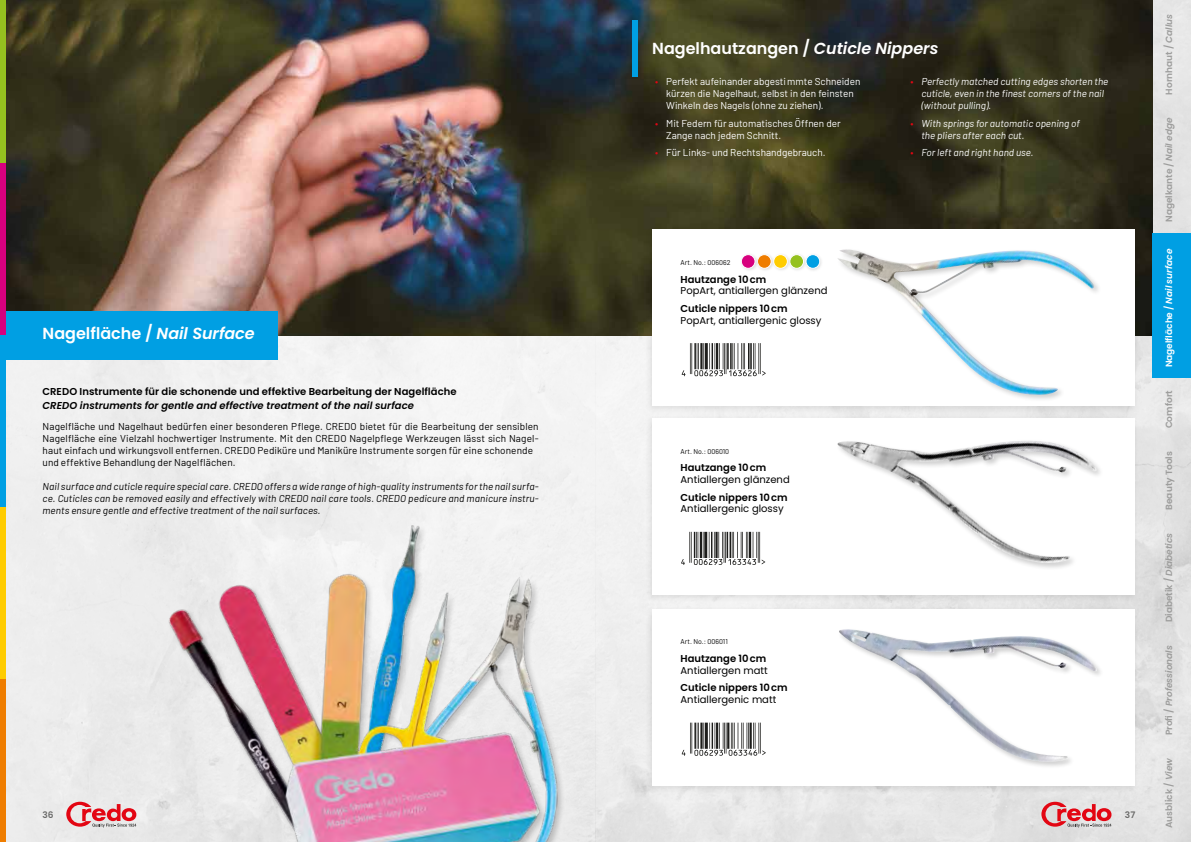
<style>
.page{position:relative;width:1191px;height:842px;background:#fff}
.page>*{position:absolute;margin:0;border:0;box-sizing:border-box;transform-origin:0 0}
.t1{font:600 16px "Poppins";color:#fff}
.t2{font:10px/12px "Barlow";letter-spacing:.01em;color:#000}
.t3{font:italic 10px/12px "Barlow";letter-spacing:.01em;color:#000;text-align:justify}
.t4{font:10px/12px "Barlow";color:#fff}
.t5{font:italic 10px/12px "Barlow";color:#fff}
.t6{font:600 10px "Poppins";color:#000}
.t7{font:10px "Poppins";color:#000}
.t8{font:italic 600 10px "Poppins";letter-spacing:.005em;color:#000}
.t9{font:600 9px "Poppins";color:#9d9d9c}
.t10{font:600 9px "Poppins";color:#fff}
.t11{font:italic 600 9px "Poppins";color:#9d9d9c}
.t12{font:600 9px "Poppins";color:#6b6b6a}
.t13{font:7px "Barlow";color:#000}
.s1{font-style:italic}
.s2{color:#e30613}
.s3{font-style:normal;color:#e30613}
.s4{font-style:normal}
</style>
<div class="page">
<img style="left:6px;top:0;width:1185px;height:842px">
<img style="left:6px;top:0;width:1146px;height:335px">
<div style="left:645px;top:226px;width:494px;height:188px;background:#000;opacity:.09"></div>
<div style="left:652px;top:229px;width:482px;height:177px;background:#fff"></div>
<div style="left:645px;top:414px;width:494px;height:189px;background:#000;opacity:.09"></div>
<div style="left:652px;top:418px;width:482px;height:176px;background:#fff"></div>
<div style="left:645px;top:605px;width:494px;height:189px;background:#000;opacity:.09"></div>
<div style="left:652px;top:609px;width:482px;height:176px;background:#fff"></div>
<svg style="left:1041px;top:802px;width:70px;height:25px;background:#dc8d92"></svg>
<svg style="left:66px;top:802px;width:70px;height:25px;background:#e19296"></svg>
<div style="left:632px;top:20px;width:6px;height:56px;background:#009fe3"></div>
<svg style="left:682px;top:723px;width:84px;height:33px"></svg>
<svg style="left:681px;top:532px;width:84px;height:33px"></svg>
<svg style="left:682px;top:343px;width:84px;height:33px"></svg>
<div style="left:755px;top:252px;width:20px;height:20px;background:#000;opacity:.15"></div>
<div style="left:757px;top:255px;width:14px;height:13px;background:#ef7d00;border-radius:50%"></div>
<div style="left:757px;top:254px;width:14px;height:15px;border:1px solid #fff;border-radius:50%"></div>
<div style="left:739px;top:252px;width:20px;height:20px;background:#000;opacity:.15"></div>
<div style="left:741px;top:255px;width:14px;height:13px;background:#d7007e;border-radius:50%"></div>
<div style="left:741px;top:254px;width:14px;height:15px;border:1px solid #fff;border-radius:50%"></div>
<div style="left:787px;top:252px;width:20px;height:20px;background:#000;opacity:.15"></div>
<div style="left:790px;top:255px;width:13px;height:13px;background:#95c11f;border-radius:50%"></div>
<div style="left:789px;top:254px;width:14px;height:15px;border:1px solid #fff;border-radius:50%"></div>
<div style="left:771px;top:252px;width:20px;height:20px;background:#000;opacity:.15"></div>
<div style="left:773px;top:255px;width:14px;height:13px;background:#fc0;border-radius:50%"></div>
<div style="left:773px;top:254px;width:14px;height:15px;border:1px solid #fff;border-radius:50%"></div>
<div style="left:804px;top:252px;width:19px;height:20px;background:#000;opacity:.15"></div>
<div style="left:806px;top:255px;width:13px;height:13px;background:#009fe3;border-radius:50%"></div>
<div style="left:805px;top:254px;width:15px;height:15px;border:1px solid #fff;border-radius:50%"></div>
<div style="left:0;top:311px;width:278px;height:48px;background:#009fe3"></div>
<div style="left:0;top:0;width:6px;height:163px;background:#95c11f"></div>
<div style="left:0;top:335px;width:6px;height:172px;background:#009fe3"></div>
<div style="left:0;top:507px;width:6px;height:172px;background:#fc0"></div>
<div style="left:0;top:679px;width:6px;height:163px;background:#ef7d00"></div>
<div style="left:0;top:163px;width:6px;height:172px;background:#d7007e"></div>
<img style="left:838px;top:249px;width:257px;height:147px">
<img style="left:837px;top:441px;width:261px;height:127px">
<img style="left:839px;top:629px;width:259px;height:134px">
<img style="left:155px;top:486px;width:431px;height:356px">
<div style="left:1152px;top:233px;width:39px;height:144px;background:#009fe3"></div>
<h1 class="t1" style="left:43px;top:324px;width:214px">Nagelfläche / <span class="s1">Nail Surface</span></h1>
<p class="t6" style="left:43px;top:385px;width:416px">CREDO Instrumente für die schonende und effektive Bearbeitung der Nagelfläche</p>
<p class="t8" style="left:43px;top:400px;width:373px">CREDO instruments for gentle and effective treatment of the nail surface</p>
<p class="t2" style="left:43px;top:419px;width:498px">Nagelfläche und Nagelhaut bedürfen einer besonderen Pflege. CREDO bietet für die Bearbeitung der sensiblen Nagelfläche eine Vielzahl hochwertiger Instrumente. Mit den CREDO Nagelpflege Werkzeugen lässt sich Nagel&shy;haut einfach und wirkungsvoll entfernen. CREDO Pediküre und Maniküre Instrumente sorgen für eine schonende und effektive Behandlung der Nagelflächen.</p>
<p class="t3" style="left:43px;top:479px;width:498px">Nail surface and cuticle require special care. CREDO offers a wide range of high-quality instruments for the nail surfa&shy;ce. Cuticles can be removed easily and effectively with CREDO nail care tools. CREDO pedicure and manicure instru&shy;ments ensure gentle and effective treatment of the nail surfaces.</p>
<h1 class="t1" style="left:652px;top:39px;width:288px">Nagelhautzangen / <span class="s1">Cuticle Nippers</span></h1>
<p class="t4" style="left:666px;top:75px;width:196px;text-indent:-11px"><span class="s2">•</span> Perfekt aufeinander abgestimmte Schneiden kürzen die Nagelhaut, selbst in den feinsten<br>Winkeln des Nagels (ohne zu ziehen).</p>
<p class="t4" style="left:666px;top:116px;width:176px;text-indent:-11px"><span class="s2">•</span> Mit Federn für automatisches Öffnen der<br>Zange nach jedem Schnitt.</p>
<p class="t4" style="left:655px;top:146px;width:172px"><span class="s2">•</span> Für Links- und Rechtshandgebrauch.</p>
<p class="t5" style="left:921px;top:75px;width:188px;text-indent:-11px"><span class="s3">•</span> Perfectly matched cutting edges shorten the cuticle, even in the finest corners of the nail (without pulling).</p>
<p class="t5" style="left:921px;top:116px;width:160px;text-indent:-11px"><span class="s3">•</span> With springs for automatic opening of the pliers after each cut.</p>
<p class="t5" style="left:910px;top:146px;width:125px"><span class="s3">•</span> For left and right hand use.</p>
<p class="t13" style="left:680px;top:257px;width:51px">Art. No.: 006062</p>
<p class="t6" style="left:680px;top:273px;width:87px">Hautzange 10cm</p>
<p class="t7" style="left:680px;top:285px;width:148px">PopArt, antiallergen glänzend</p>
<p class="t6" style="left:680px;top:303px;width:109px">Cuticle nippers 10cm</p>
<p class="t7" style="left:680px;top:314px;width:142px">PopArt, antiallergenic glossy</p>
<p class="t13" style="left:680px;top:446px;width:50px">Art. No.: 006010</p>
<p class="t6" style="left:680px;top:462px;width:87px">Hautzange 10cm</p>
<p class="t7" style="left:680px;top:474px;width:111px">Antiallergen glänzend</p>
<p class="t6" style="left:680px;top:491px;width:109px">Cuticle nippers 10cm</p>
<p class="t7" style="left:680px;top:503px;width:105px">Antiallergenic glossy</p>
<p class="t13" style="left:680px;top:637px;width:49px">Art. No.: 006011</p>
<p class="t6" style="left:680px;top:653px;width:87px">Hautzange 10cm</p>
<p class="t7" style="left:680px;top:664px;width:89px">Antiallergen matt</p>
<p class="t6" style="left:680px;top:682px;width:109px">Cuticle nippers 10cm</p>
<p class="t7" style="left:680px;top:694px;width:97px">Antiallergenic matt</p>
<p class="t12" style="left:43px;top:809px;width:13px">36</p>
<p class="t12" style="left:1125px;top:810px;width:12px">37</p>
<p class="t9" style="left:1163px;top:95px;width:82px;rotate:-90deg">Hornhaut / <span class="s1">Callus</span></p>
<p class="t9" style="left:1163px;top:222px;width:106px;rotate:-90deg">Nagelkante / <span class="s1">Nail edge</span></p>
<p class="t10" style="left:1163px;top:367px;width:120px;rotate:-90deg">Nagelfläche / <span class="s1">Nail surface</span></p>
<p class="t9" style="left:1163px;top:428px;width:40px;rotate:-90deg">Comfort</p>
<p class="t9" style="left:1163px;top:510px;width:60px;rotate:-90deg">Beauty Tools</p>
<p class="t9" style="left:1163px;top:622px;width:91px;rotate:-90deg">Diabetik / <span class="s1">Diabetics</span></p>
<p class="t11" style="left:1163px;top:735px;width:92px;rotate:-90deg"><span class="s4">Profi /</span> Professionals</p>
<p class="t9" style="left:1163px;top:828px;width:72px;rotate:-90deg">Ausblick / <span class="s1">View</span></p>
</div>
